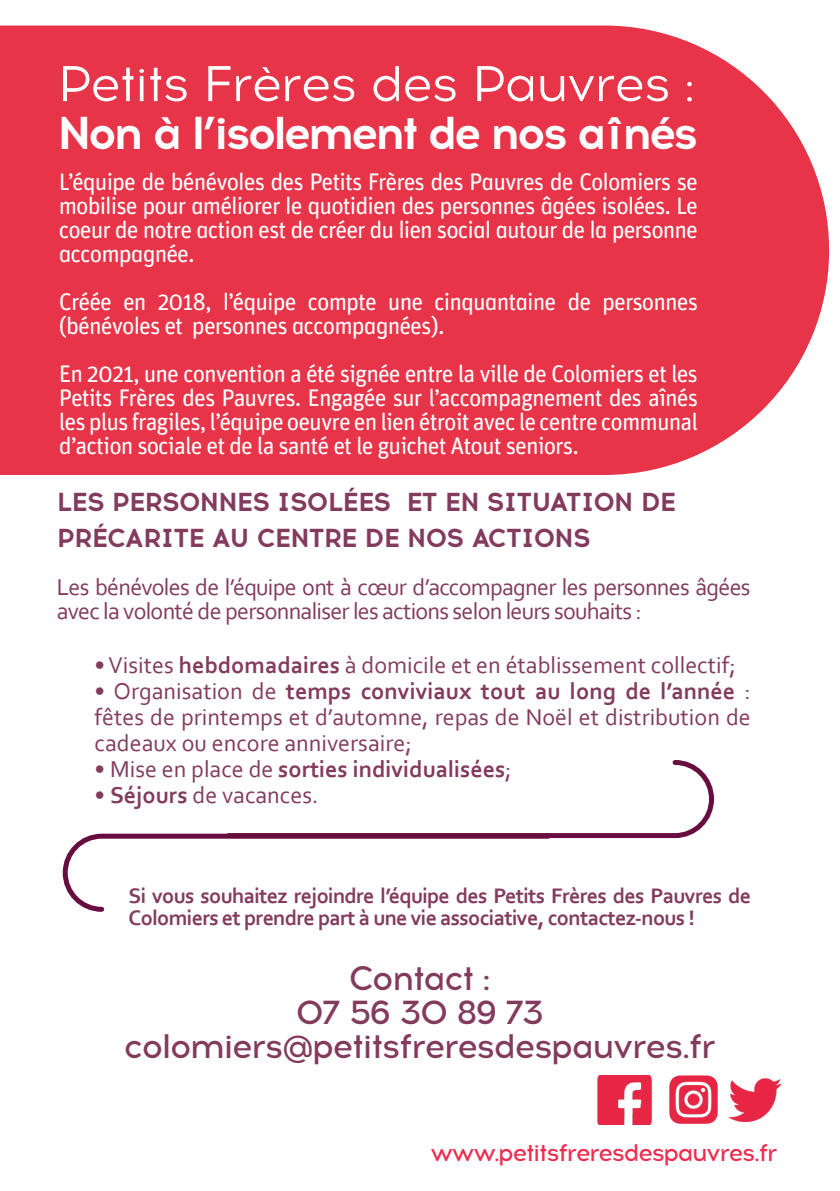
<style>
.page{position:relative;width:840px;height:1191px;background:#fff}
.page>*{position:absolute;margin:0;border:0;box-sizing:border-box;transform-origin:0 0}
.t1{font:50px "Acrom";letter-spacing:-.03em;color:#fff}
.t2{font:700 46px "Acrom";letter-spacing:-.07em;color:#fff}
.t3{font:500 34px "Acrom";letter-spacing:-.04em;color:#833b5d}
.t4{font:700 26px/36px "Acrom";letter-spacing:-.03em;color:#833b5d}
.t5{font:24px/24px "Unit Rounded OT";letter-spacing:-.04em;color:#fff;text-align:justify}
.t6{font:24px/26px "Corbel";letter-spacing:-.03em;color:#833b5d}
.t7{font:24px "Corbel";color:#833b5d}
.t8{font:700 24px "Corbel";color:#833b5d}
.t9{font:500 24px "Acrom";letter-spacing:-.05em;color:#ee2d50}
.t10{font:700 22px/22px "Corbel";letter-spacing:-.03em;color:#833b5d}
.s1{font-weight:700}
.s2{font-weight:400}
</style>
<div class="page">
<svg style="left:0;top:26px;width:828px;height:449px;background:#e84356"></svg>
<div style="left:8px;top:69px;width:724px;height:137px;background:#e73449"></div>
<img style="left:669px;top:1075px;width:48px;height:49px">
<img style="left:728px;top:1078px;width:52px;height:43px">
<img style="left:597px;top:1075px;width:56px;height:49px">
<svg style="left:62px;top:833px;width:161px;height:79px"></svg>
<svg style="left:223px;top:760px;width:491px;height:79px"></svg>
<p class="t1" style="left:57px;top:52px;width:638px">Petits Frères des Pauvres :</p>
<p class="t2" style="left:57px;top:100px;width:642px">Non à l’isolement de nos aînés</p>
<p class="t5" style="left:59px;top:170px;width:640px">L’équipe de bénévoles des Petits Frères des Pauvres de Colomiers se mobilise pour améliorer le quotidien des personnes âgées isolées. Le coeur de notre action est de créer du lien social autour de la personne accompagnée.</p>
<p class="t5" style="left:59px;top:290px;width:640px">Créée en 2018, l’équipe compte une cinquantaine de personnes (bénévoles et personnes accompagnées).</p>
<p class="t5" style="left:59px;top:362px;width:640px">En 2021, une convention a été signée entre la ville de Colomiers et les Petits Frères des Pauvres. Engagée sur l’accompagnement des aînés les plus fragiles, l’équipe oeuvre en lien étroit avec le centre communal d’action sociale et de la santé et le guichet Atout seniors.</p>
<p class="t4" style="left:57px;top:484px;width:620px">LES PERSONNES ISOLÉES ET EN SITUATION DE<br>PRÉCARITE AU CENTRE DE NOS ACTIONS</p>
<p class="t6" style="left:57px;top:574px;width:695px;line-height:24px">Les bénévoles de l’équipe ont à cœur d’accompagner les personnes âgées avec la volonté de personnaliser les actions selon leurs souhaits :</p>
<p class="t7" style="left:94px;top:650px;width:642px">• Visites <span class="s1">hebdomadaires</span> à domicile et en établissement collectif;</p>
<p class="t6" style="left:94px;top:677px;width:657px;text-align:justify">• Organisation de <span class="s1">temps conviviaux tout au long de l’année</span> : fêtes de printemps et d’automne, repas de Noël et distribution de cadeaux ou encore anniversaire;</p>
<p class="t8" style="left:94px;top:754px;width:418px"><span class="s2">• Mise en place de</span> sorties individualisées<span class="s2">;</span></p>
<p class="t7" style="left:94px;top:780px;width:225px">• <span class="s1">Séjours</span> de vacances.</p>
<p class="t10" style="left:129px;top:884px;width:623px">Si vous souhaitez rejoindre l’équipe des Petits Frères des Pauvres de<br>Colomiers et prendre part à une vie associative, contactez-nous !</p>
<p class="t3" style="left:348px;top:955px;width:143px">Contact :</p>
<p class="t3" style="left:295px;top:989px;width:249px">07 56 30 89 73</p>
<p class="t3" style="left:124px;top:1023px;width:593px">colomiers@petitsfreresdespauvres.fr</p>
<p class="t9" style="left:430px;top:1136px;width:348px">www.petitsfreresdespauvres.fr</p>
</div>
